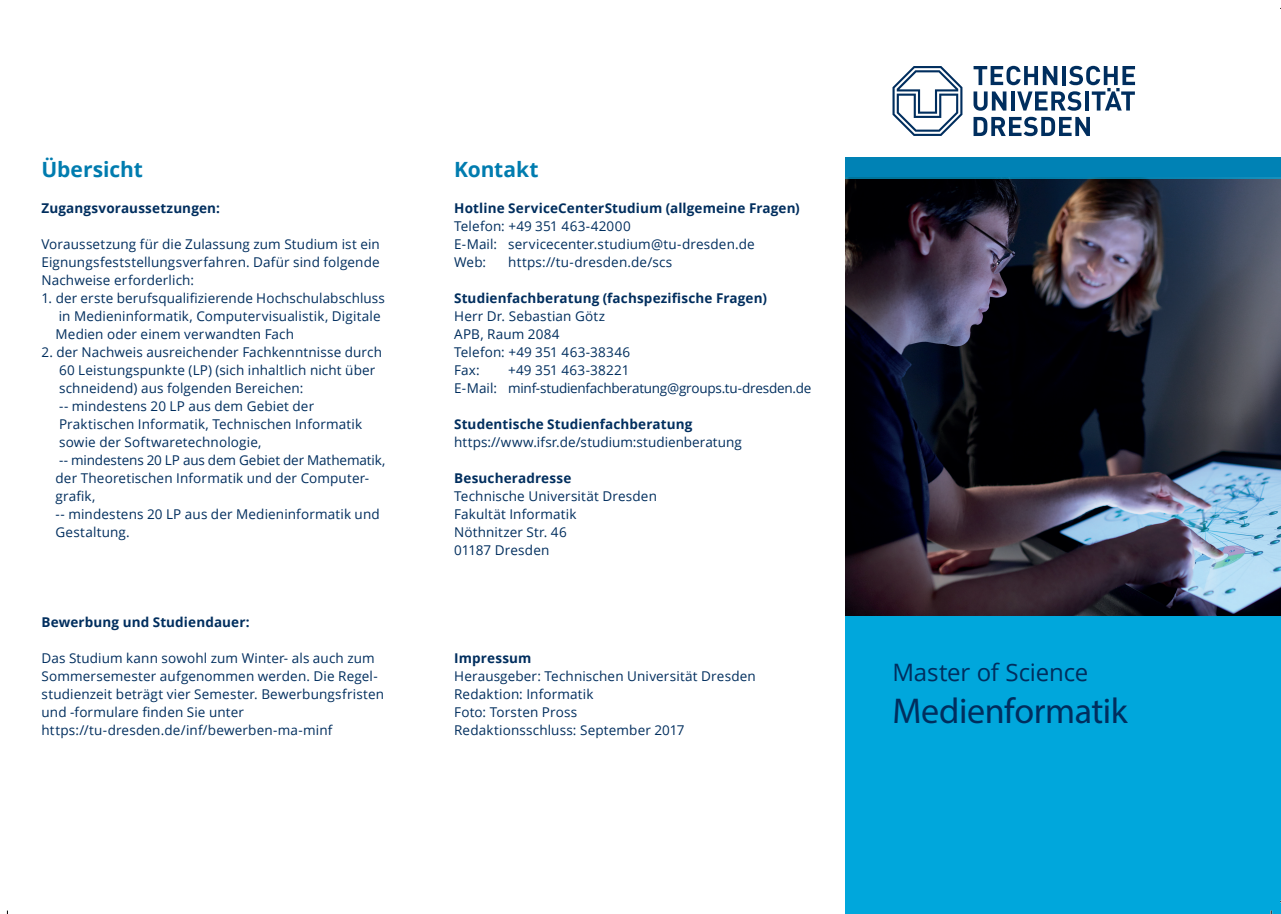
<style>
.page{position:relative;width:1281px;height:914px;background:#fff}
.page>*{position:absolute;margin:0;border:0;box-sizing:border-box;transform-origin:0 0}
.t1{font:36px "Myriad Pro";letter-spacing:-.01em;color:#002e5e}
.t2{font:24px "Open Sans";letter-spacing:-.005em;color:#002e5e}
.t3{font:700 21px "Open Sans";letter-spacing:-.005em;color:#007caf}
.t4{font:13.5px/18px "Open Sans";letter-spacing:.01em;color:#002e5e}
.t5{font:700 13.5px "Open Sans";letter-spacing:.01em;color:#002e5e}
.t6{font:13.5px/18px "Open Sans";letter-spacing:-.02em;color:#002e5e}
</style>
<div class="page">
<img style="left:845px;top:178px;width:435px;height:438px">
<div style="left:845px;top:616px;width:435px;height:298px;background:#00a7dc"></div>
<svg style="left:973px;top:66px;width:161px;height:45px"></svg>
<svg style="left:973px;top:117px;width:116px;height:19px"></svg>
<svg style="left:892px;top:66px;width:70px;height:70px"></svg>
<div style="left:845px;top:157px;width:435px;height:21px;background:#0082b5"></div>
<h3 class="t3" style="left:41px;top:154px;width:103px">Übersicht</h3>
<p class="t5" style="left:41px;top:198px;width:180px">Zugangsvoraussetzungen:</p>
<p class="t4" style="left:41px;top:235px;width:340px;text-align:justify">Voraussetzung für die Zulassung zum Studium ist ein Eignungsfeststellungsverfahren. Dafür sind folgende Nachweise erforderlich:</p>
<p class="t4" style="left:55px;top:289px;width:331px;text-indent:-14px">1. der erste berufsqualifizierende Hochschulabschluss in Medieninformatik, Computervisualistik, Digitale<br>Medien oder einem verwandten Fach</p>
<p class="t4" style="left:55px;top:343px;width:331px;text-indent:-14px">2. der Nachweis ausreichender Fachkenntnisse durch 60 Leistungspunkte (LP) (sich inhaltlich nicht über schneidend) aus folgenden Bereichen:<br>-- mindestens 20 LP aus dem Gebiet der Praktischen Informatik, Technischen Informatik sowie der Softwaretechnologie,<br>-- mindestens 20 LP aus dem Gebiet der Mathematik, der Theoretischen Informatik und der Computer&shy;grafik,<br>-- mindestens 20 LP aus der Medieninformatik und Gestaltung.</p>
<h3 class="t3" style="left:454px;top:154px;width:86px">Kontakt</h3>
<p class="t5" style="left:454px;top:198px;width:347px">Hotline ServiceCenterStudium (allgemeine Fragen)</p>
<p class="t4" style="left:454px;top:217px;width:302px">Telefon: +49 351 463-42000<br>E-Mail: servicecenter.studium@tu-dresden.de<br>Web:</p>
<p class="t4" style="left:508px;top:253px;width:165px">https://tu-dresden.de/scs</p>
<p class="t5" style="left:454px;top:288px;width:314px">Studienfachberatung (fachspezifische Fragen)</p>
<p class="t4" style="left:454px;top:307px;width:178px">Herr Dr. Sebastian Götz<br>APB, Raum 2084<br>Telefon: +49 351 463-38346<br>Fax:</p>
<p class="t6" style="left:454px;top:361px;width:358px;text-indent:54px">+49 351 463-38221<br>E-Mail: minf-studienfachberatung@groups.tu-dresden.de</p>
<p class="t5" style="left:454px;top:414px;width:240px">Studentische Studienfachberatung</p>
<p class="t4" style="left:454px;top:433px;width:289px">https://www.ifsr.de/studium:studienberatung</p>
<p class="t5" style="left:454px;top:468px;width:119px">Besucheradresse</p>
<p class="t4" style="left:454px;top:487px;width:204px">Technische Universität Dresden<br>Fakultät Informatik<br>Nöthnitzer Str. 46<br>01187 Dresden</p>
<p class="t5" style="left:41px;top:612px;width:210px">Bewerbung und Studiendauer:</p>
<p class="t4" style="left:41px;top:648px;width:344px">Das Studium kann sowohl zum Winter- als auch zum Sommersemester aufgenommen werden. Die Regel&shy;studienzeit beträgt vier Semester. Bewerbungsfristen und -formulare finden Sie unter https://tu-dresden.de/inf/bewerben-ma-minf</p>
<h2 class="t2" style="left:892px;top:656px;width:197px">Master of Science</h2>
<p class="t5" style="left:454px;top:648px;width:79px">Impressum</p>
<p class="t4" style="left:454px;top:666px;width:303px">Herausgeber: Technischen Universität Dresden<br>Redaktion: Informatik<br>Foto: Torsten Pross<br>Redaktionsschluss: September 2017</p>
<h1 class="t1" style="left:892px;top:689px;width:237px">Medienformatik</h1>
</div>
